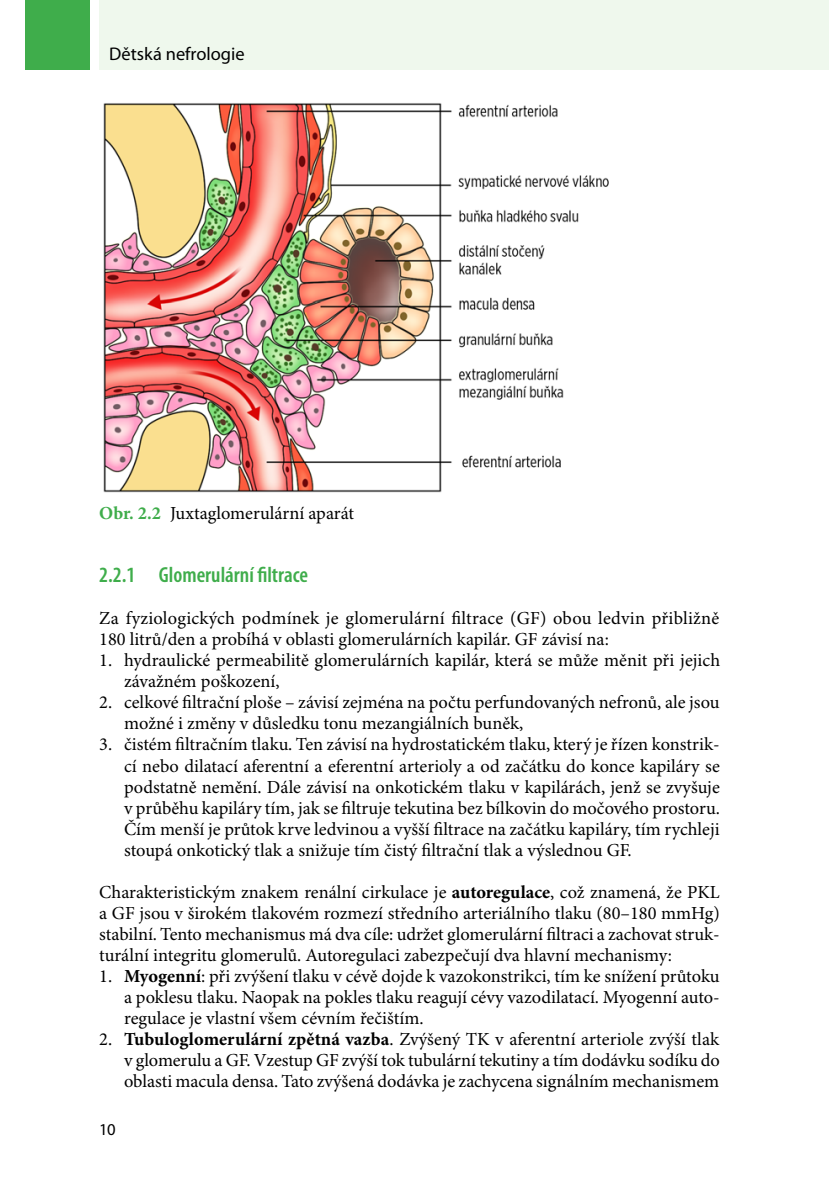
<style>
.page{position:relative;width:829px;height:1191px;background:#fff}
.page>*{position:absolute;margin:0;border:0;box-sizing:border-box;transform-origin:0 0}
.t1{font:600 condensed 21.88px "Myriad Pro";color:#3fad4b}
.Vycet_mezera{font:18.38px/21px "Minion Pro";letter-spacing:-.005em;color:#000;text-align:justify}
.TEXT_bez_odsazeni{font:18.38px/21px "Minion Pro";letter-spacing:.005em;color:#000}
.Vycet{font:18.38px/21px "Minion Pro";color:#000}
.TAB_nazev{font:18.38px "Minion Pro";color:#000}
.t2{font:18.38px "Myriad Pro";color:#000}
.t3{font:16.62px "Myriad Pro";color:#000}
.s1{font-weight:700;color:#3fad4b}
.s2{font-weight:700}
</style>
<div class="page">
<div style="left:25px;top:0;width:64px;height:69px;background:#3fad4b"></div>
<div style="left:99px;top:0;width:729px;height:69px;background:#eff8ed"></div>
<hr style="left:828px;top:0;width:1px;height:69px;background:#eff8ed">
<img style="left:103px;top:103px;width:506px;height:390px">
<p class="t2" style="left:109px;top:42px;width:137px">Dětská nefrologie</p>
<p class="TAB_nazev" style="left:99px;top:502px;width:256px"><span class="s1">Obr. 2.2</span> Juxtaglomerulární aparát</p>
<h3 class="t1" style="left:99px;top:561px;width:210px">2.2.1 Glomerulární filtrace</h3>
<p class="TEXT_bez_odsazeni" style="left:99px;top:609px;width:621px">Za fyziologických podmínek je glomerulární filtrace (GF) obou ledvin přibližně<br>180 litrů/den a probíhá v oblasti glomerulárních kapilár. GF závisí na:</p>
<p class="Vycet" style="left:124px;top:651px;width:597px;text-indent:-25px">1. hydraulické permeabilitě glomerulárních kapilár, která se může měnit při jejich závažném poškození,</p>
<p class="Vycet" style="left:124px;top:693px;width:597px;text-indent:-25px">2. celkové filtrační ploše – závisí zejména na počtu perfundovaných nefronů, ale jsou možné i změny v důsledku tonu mezangiálních buněk,</p>
<p class="Vycet_mezera" style="left:124px;top:735px;width:597px;text-indent:-25px">3. čistém filtračním tlaku. Ten závisí na hydrostatickém tlaku, který je řízen konstrik&shy;cí nebo dilatací aferentní a eferentní arterioly a od začátku do konce kapiláry se podstatně nemění. Dále závisí na onkotickém tlaku v kapilárách, jenž se zvyšuje v průběhu kapiláry tím, jak se filtruje tekutina bez bílkovin do močového prostoru.<br>Čím menší je průtok krve ledvinou a vyšší filtrace na začátku kapiláry, tím rychleji stoupá onkotický tlak a snižuje tím čistý filtrační tlak a výslednou GF.</p>
<p class="TEXT_bez_odsazeni" style="left:99px;top:882px;width:622px;text-align:justify">Charakteristickým znakem renální cirkulace je <span class="s2">autoregulace</span>, což znamená, že PKL a GF jsou v širokém tlakovém rozmezí středního arteriálního tlaku (80–180 mmHg) stabilní. Tento mechanismus má dva cíle: udržet glomerulární filtraci a zachovat struk&shy;turální integritu glomerulů. Autoregulaci zabezpečují dva hlavní mechanismy:</p>
<p class="Vycet" style="left:124px;top:966px;width:597px;text-align:justify;text-indent:-25px">1. <span class="s2">Myogenní</span>: při zvýšení tlaku v cévě dojde k vazokonstrikci, tím ke snížení průtoku a poklesu tlaku. Naopak na pokles tlaku reagují cévy vazodilatací. Myogenní auto&shy;regulace je vlastní všem cévním řečištím.</p>
<p class="Vycet_mezera" style="left:124px;top:1029px;width:597px;text-indent:-25px">2. <span class="s2">Tubuloglomerulární zpětná vazba</span>. Zvýšený TK v aferentní arteriole zvýší tlak v glomerulu a GF. Vzestup GF zvýší tok tubulární tekutiny a tím dodávku sodíku do oblasti macula densa. Tato zvýšená dodávka je zachycena signálním mechanismem</p>
<p class="t3" style="left:99px;top:1119px;width:18px">10</p>
</div>
